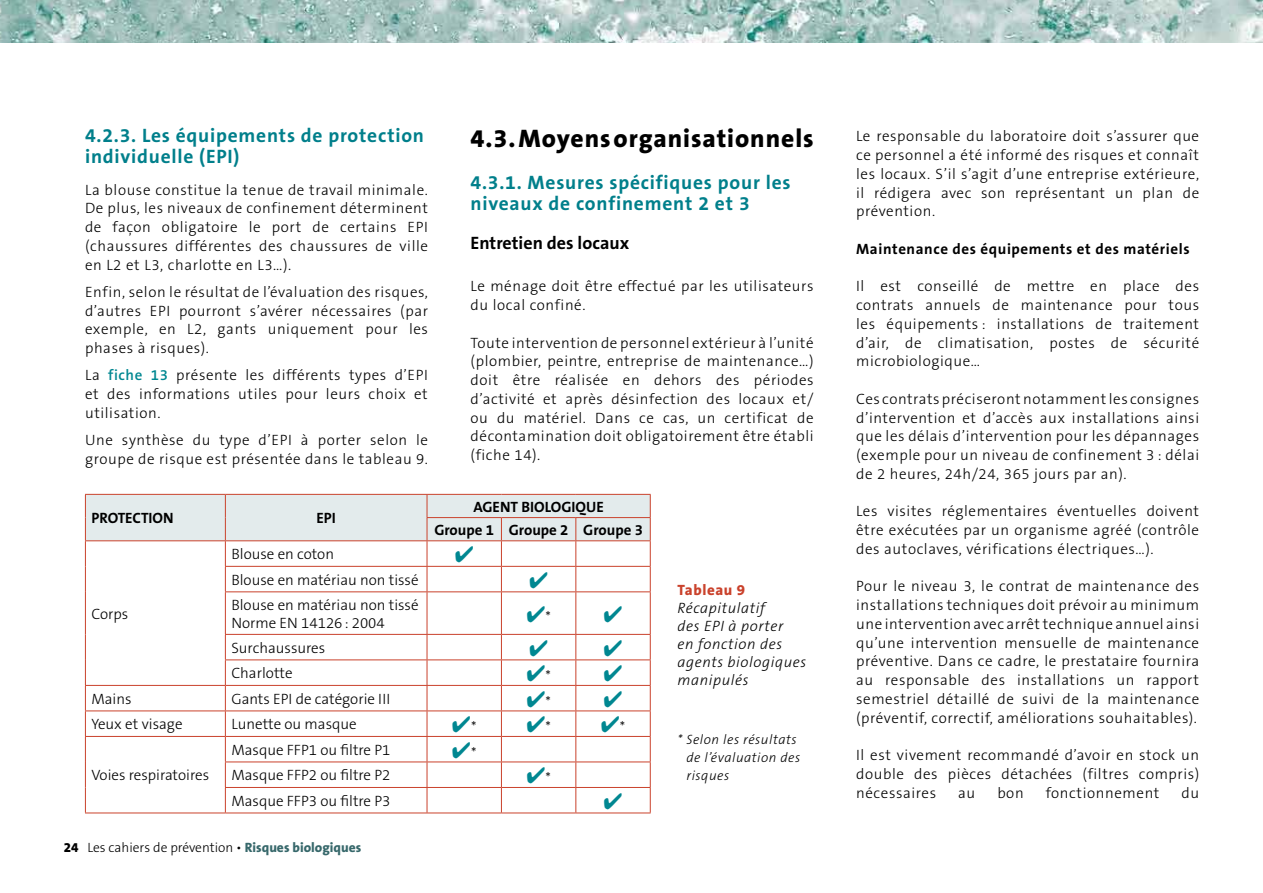
<style>
.page{position:relative;width:1263px;height:893px;background:#fff}
.page>*{position:absolute;margin:0;border:0;box-sizing:border-box;transform-origin:0 0}
.t1{font:800 25.5px "The Sans B8";letter-spacing:.035em;color:#000}
.t2{font:700 19.5px/21px "The Sans B7";letter-spacing:.04em;color:#007f8b}
.t3{font:700 18px "The Sans B7";color:#000}
.t4{font:300 15px/18.8px "The Sans B3";letter-spacing:.04em;color:#000;text-align:justify}
.t5{font:300 15px/18px "The Sans B3";color:#000}
.t6{font:italic 300 15px/18px "The Sans B3";letter-spacing:.04em;color:#000}
.t7{font:700 15px "The Sans B7";letter-spacing:.04em;color:#000}
.t8{font:700 15px/23.2px "The Sans B7";color:#000}
.t9{font:800 15px "The Sans B8";letter-spacing:.04em;color:#ca422c}
.t10{font:300 13.5px "The Sans B3";color:#000}
.t11{font:italic 300 13.5px/18px "The Sans B3";letter-spacing:.04em;color:#000}
.s1{font-family:"The Sans B6";font-weight:600;color:#008791}
.s2{color:#008791}
.s3{font-family:"The Sans B8";font-weight:800}
.s4{font-family:"The Sans B8";font-weight:800;color:#37686b}
</style>
<div class="page">
<img style="left:0;top:0;width:1262px;height:43px">
<hr style="left:85px;top:592px;width:1px;height:42px;background:#ca422c">
<hr style="left:225px;top:592px;width:1px;height:42px;background:#ca422c">
<hr style="left:427px;top:592px;width:1px;height:42px;background:#ca422c">
<hr style="left:501px;top:592px;width:1px;height:42px;background:#ca422c">
<hr style="left:575px;top:592px;width:1px;height:42px;background:#ca422c">
<hr style="left:650px;top:592px;width:1px;height:42px;background:#ca422c">
<hr style="left:225px;top:634px;width:202px;height:1px;background:#ca422c">
<hr style="left:427px;top:634px;width:74px;height:1px;background:#ca422c">
<hr style="left:501px;top:634px;width:75px;height:1px;background:#ca422c">
<hr style="left:576px;top:634px;width:75px;height:1px;background:#ca422c">
<hr style="left:225px;top:659px;width:202px;height:1px;background:#ca422c">
<hr style="left:427px;top:659px;width:74px;height:1px;background:#ca422c">
<hr style="left:501px;top:659px;width:75px;height:1px;background:#ca422c">
<hr style="left:576px;top:659px;width:75px;height:1px;background:#ca422c">
<hr style="left:85px;top:685px;width:140px;height:1px;background:#ca422c">
<hr style="left:225px;top:685px;width:202px;height:1px;background:#ca422c">
<hr style="left:427px;top:685px;width:74px;height:1px;background:#ca422c">
<hr style="left:501px;top:685px;width:75px;height:1px;background:#ca422c">
<hr style="left:576px;top:685px;width:75px;height:1px;background:#ca422c">
<hr style="left:85px;top:710px;width:140px;height:1px;background:#ca422c">
<hr style="left:225px;top:710px;width:202px;height:1px;background:#ca422c">
<hr style="left:427px;top:710px;width:74px;height:1px;background:#ca422c">
<hr style="left:501px;top:710px;width:75px;height:1px;background:#ca422c">
<hr style="left:576px;top:710px;width:75px;height:1px;background:#ca422c">
<hr style="left:85px;top:736px;width:140px;height:1px;background:#ca422c">
<hr style="left:225px;top:736px;width:202px;height:1px;background:#ca422c">
<hr style="left:427px;top:736px;width:74px;height:1px;background:#ca422c">
<hr style="left:501px;top:736px;width:75px;height:1px;background:#ca422c">
<hr style="left:576px;top:736px;width:75px;height:1px;background:#ca422c">
<hr style="left:225px;top:762px;width:202px;height:1px;background:#ca422c">
<hr style="left:427px;top:762px;width:74px;height:1px;background:#ca422c">
<hr style="left:501px;top:762px;width:75px;height:1px;background:#ca422c">
<hr style="left:576px;top:762px;width:75px;height:1px;background:#ca422c">
<svg style="left:85px;top:634px;width:1px;height:179px"></svg>
<hr style="left:225px;top:787px;width:202px;height:1px;background:#ca422c">
<svg style="left:225px;top:635px;width:1px;height:178px"></svg>
<hr style="left:427px;top:787px;width:74px;height:1px;background:#ca422c">
<svg style="left:427px;top:635px;width:1px;height:178px"></svg>
<hr style="left:501px;top:787px;width:75px;height:1px;background:#ca422c">
<svg style="left:501px;top:635px;width:1px;height:178px"></svg>
<hr style="left:576px;top:787px;width:75px;height:1px;background:#ca422c">
<svg style="left:575px;top:635px;width:1px;height:178px"></svg>
<svg style="left:650px;top:635px;width:1px;height:178px"></svg>
<hr style="left:85px;top:813px;width:140px;height:1px;background:#ca422c">
<hr style="left:225px;top:813px;width:202px;height:1px;background:#ca422c">
<hr style="left:427px;top:813px;width:74px;height:1px;background:#ca422c">
<hr style="left:501px;top:813px;width:75px;height:1px;background:#ca422c">
<hr style="left:576px;top:813px;width:75px;height:1px;background:#ca422c">
<img style="left:1262px;top:0;width:1px;height:43px">
<svg style="left:85px;top:494px;width:566px;height:98px"></svg>
<h2 class="t2" style="left:85px;top:126px;width:341px">4.2.3. Les équipements de protection individuelle (EPI)</h2>
<p class="t4" style="left:85px;top:181px;width:344px">La blouse constitue la tenue de travail minimale.<br>De plus, les niveaux de confinement déterminent de façon obligatoire le port de certains EPI (chaussures différentes des chaussures de ville en L2 et L3, charlotte en L3…).</p>
<p class="t4" style="left:85px;top:283px;width:345px">Enfin, selon le résultat de l’évaluation des risques, d’autres EPI pourront s’avérer nécessaires (par exemple, en L2, gants uniquement pour les phases à risques).</p>
<p class="t4" style="left:85px;top:367px;width:344px">La <span class="s1">fiche 13</span> présente les différents types d’EPI et des informations utiles pour leurs choix et utilisation.</p>
<p class="t4" style="left:85px;top:431px;width:345px">Une synthèse du type d’EPI à porter selon le groupe de risque est présentée dans le tableau 9.</p>
<h1 class="t1" style="left:471px;top:125px;width:345px">4.3. Moyens organisationnels</h1>
<h2 class="t2" style="left:471px;top:173px;width:322px">4.3.1. Mesures spécifiques pour les niveaux de confinement 2 et 3</h2>
<p class="t3" style="left:471px;top:233px;width:160px">Entretien des locaux</p>
<p class="t4" style="left:471px;top:277px;width:344px">Le ménage doit être effectué par les utilisateurs du local confiné.</p>
<p class="t4" style="left:471px;top:334px;width:345px">Toute intervention de personnel extérieur à l’unité (plombier, peintre, entreprise de maintenance…) doit être réalisée en dehors des périodes d’activité et après désinfection des locaux et/ ou du matériel. Dans ce cas, un certificat de décontamination doit obligatoirement être établi (fiche 14).</p>
<p class="t7" style="left:91px;top:510px;width:17px">Protection</p>
<p class="t7" style="left:316px;top:510px;width:21px">EPI</p>
<p class="t8" style="left:434px;top:495px;width:210px;text-indent:87px">biologique<br>Groupe 1 Groupe 2 Groupe 3</p>
<p class="t7" style="left:473px;top:499px;width:19px">Agent</p>
<p class="t4" style="left:91px;top:605px;width:38px">Corps</p>
<p class="t5" style="left:231px;top:546px;width:104px">Blouse en coton</p>
<p class="t5" style="left:231px;top:571px;width:189px">Blouse en matériau non tissé</p>
<p class="t5" style="left:231px;top:596px;width:189px">Blouse en matériau non tissé<br>Norme EN 14126: 2004</p>
<p class="t4" style="left:526px;top:608px;width:26px"><span class="s2">✔</span>*</p>
<p class="t5" style="left:231px;top:639px;width:95px">Surchaussures</p>
<p class="t5" style="left:231px;top:665px;width:63px">Charlotte</p>
<p class="t4" style="left:526px;top:667px;width:26px"><span class="s2">✔</span>*</p>
<p class="t4" style="left:91px;top:690px;width:42px">Mains</p>
<p class="t5" style="left:231px;top:690px;width:161px">Gants EPI de catégorie III</p>
<p class="t4" style="left:526px;top:693px;width:26px"><span class="s2">✔</span>*</p>
<p class="t5" style="left:91px;top:716px;width:93px">Yeux et visage</p>
<p class="t5" style="left:231px;top:716px;width:127px">Lunette ou masque</p>
<p class="t4" style="left:452px;top:718px;width:26px"><span class="s2">✔</span>*</p>
<p class="t4" style="left:526px;top:718px;width:26px"><span class="s2">✔</span>*</p>
<p class="t4" style="left:601px;top:718px;width:26px"><span class="s2">✔</span>*</p>
<p class="t5" style="left:91px;top:767px;width:119px">Voies respiratoires</p>
<p class="t5" style="left:231px;top:741px;width:161px">Masque FFP1 ou filtre P1</p>
<p class="t4" style="left:452px;top:744px;width:26px"><span class="s2">✔</span>*</p>
<p class="t5" style="left:231px;top:767px;width:161px">Masque FFP2 ou filtre P2</p>
<p class="t4" style="left:526px;top:769px;width:26px"><span class="s2">✔</span>*</p>
<p class="t5" style="left:231px;top:792px;width:161px">Masque FFP3 ou filtre P3</p>
<p class="t10" style="left:64px;top:841px;width:299px"><span class="s3">24</span> Les cahiers de prévention • <span class="s4">Risques biologiques</span></p>
<p class="t9" style="left:677px;top:582px;width:69px">Tableau 9</p>
<p class="t6" style="left:677px;top:599px;width:130px">Récapitulatif<br>des EPI à porter<br>en fonction des agents biologiques manipulés</p>
<p class="t11" style="left:686px;top:730px;width:115px;text-indent:-9px">* Selon les résultats de l’évaluation des risques</p>
<p class="t4" style="left:856px;top:127px;width:345px">Le responsable du laboratoire doit s’assurer que ce personnel a été informé des risques et connaît les locaux. S’il s’agit d’une entreprise extérieure, il rédigera avec son représentant un plan de prévention.</p>
<p class="t7" style="left:856px;top:241px;width:335px">Maintenance des équipements et des matériels</p>
<p class="t4" style="left:856px;top:277px;width:345px">Il est conseillé de mettre en place des contrats annuels de maintenance pour tous les équipements : installations de traitement d’air, de climatisation, postes de sécurité microbiologique…</p>
<p class="t4" style="left:856px;top:390px;width:344px">Ces contrats préciseront notamment les consignes d’intervention et d’accès aux installations ainsi que les délais d’intervention pour les dépannages (exemple pour un niveau de confinement 3 : délai de 2 heures, 24h/24, 365 jours par an).</p>
<p class="t4" style="left:856px;top:502px;width:344px">Les visites réglementaires éventuelles doivent être exécutées par un organisme agréé (contrôle des autoclaves, vérifications électriques…).</p>
<p class="t4" style="left:856px;top:577px;width:345px">Pour le niveau 3, le contrat de maintenance des installations techniques doit prévoir au minimum une intervention avec arrêt technique annuel ainsi qu’une intervention mensuelle de maintenance préventive. Dans ce cadre, le prestataire fournira au responsable des installations un rapport semestriel détaillé de suivi de la maintenance (préventif, correctif, améliorations souhaitables).</p>
<p class="t4" style="left:856px;top:746px;width:345px">Il est vivement recommandé d’avoir en stock un double des pièces détachées (filtres compris) nécessaires</p>
<p class="t4" style="left:958px;top:784px;width:19px">au</p>
<p class="t4" style="left:997px;top:784px;width:28px">bon</p>
<p class="t4" style="left:1046px;top:784px;width:115px">fonctionnement</p>
<p class="t4" style="left:1181px;top:784px;width:19px">du</p>
</div>
